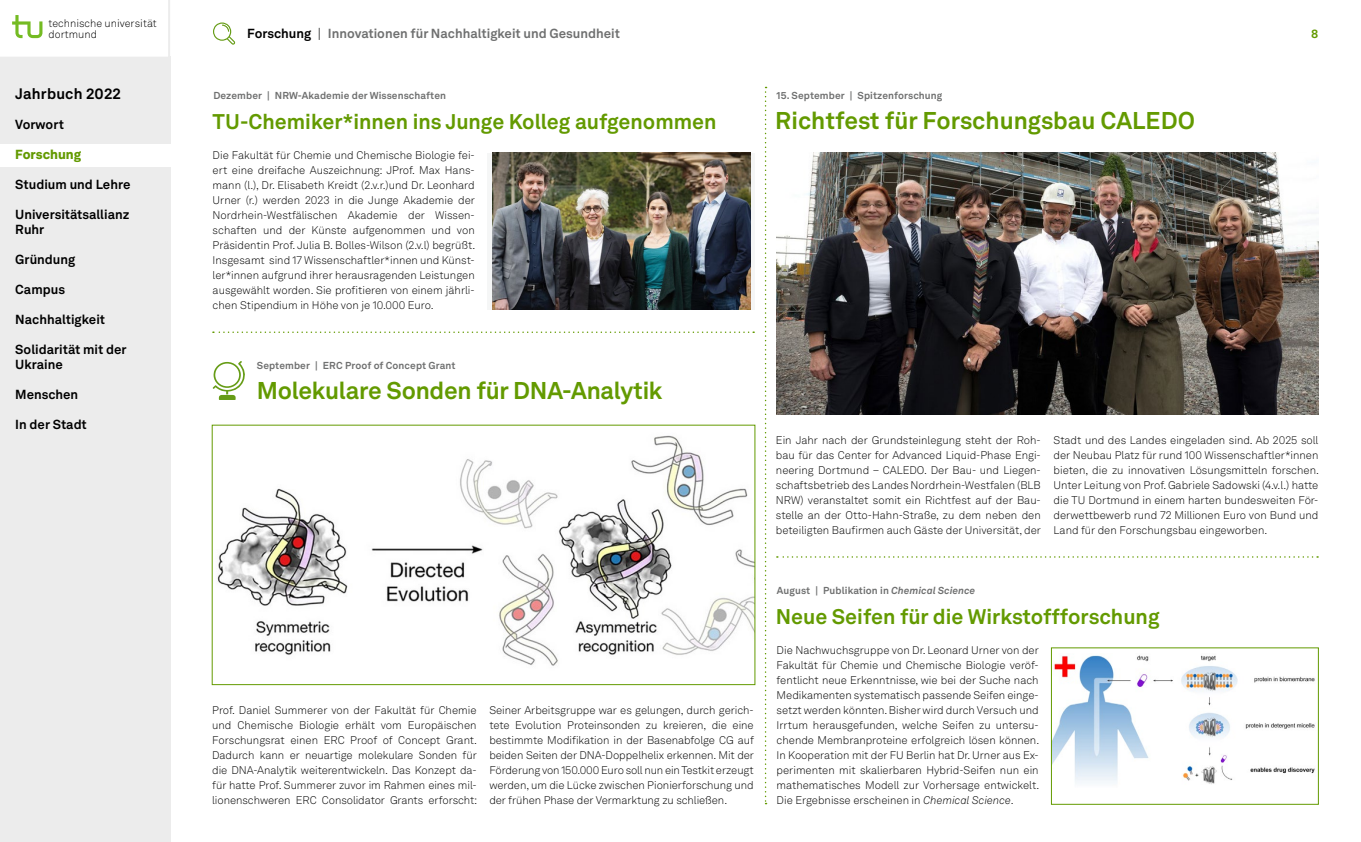
<style>
.page{position:relative;width:1361px;height:842px;background:#fff}
.page>*{position:absolute;margin:0;border:0;box-sizing:border-box;transform-origin:0 0}
.H3_Headline_24_30_WEB_Grün{font:700 24px "Akkurat LL";letter-spacing:-.01em;color:#639a00}
.H4_Headline_21_26_WEB_Grün{font:700 21px "Akkurat LL";color:#639a00}
.t1{font:700 15px "Akkurat LL";letter-spacing:.01em;color:#000}
.t2{font:700 13px/15px "Akkurat LL";color:#000}
.Z_Kapitel{font:700 13px "Akkurat LL";color:#6f7070}
.t3{font:900 13px "Akkurat LL";color:#639a00}
.t4{font:700 12px "Akkurat LL";color:#639a00}
.P_Fließtext_11_15{font:300 11px/15px "Akkurat LL";color:#000;text-align:justify}
.t5{font:300 10.7px/11.2px "Akkurat";color:#000}
.Z_Schlagwort{font:700 10px "Akkurat LL";letter-spacing:.01em;color:#6f7070}
.s1{color:#000}
.s2{font-style:italic}
</style>
<div class="page">
<div style="left:0;top:57px;width:170px;height:785px;background:#ececec"></div>
<svg style="left:12px;top:0;width:158px;height:57px"></svg>
<div style="left:0;top:144px;width:171px;height:22px;background:#fff"></div>
<svg style="left:213px;top:23px;width:22px;height:22px"></svg>
<img style="left:776px;top:153px;width:542px;height:261px">
<img style="left:1053px;top:655px;width:262px;height:129px">
<img style="left:217px;top:435px;width:536px;height:231px">
<div style="left:212px;top:425px;width:543px;height:260px;border:1px solid #639a00"></div>
<div style="left:487px;top:153px;width:268px;height:156px;background:#f5f6f6"></div>
<img style="left:492px;top:153px;width:258px;height:156px">
<svg style="left:213px;top:361px;width:32px;height:39px"></svg>
<svg style="left:777px;top:556px;width:541px;height:2px"></svg>
<svg style="left:213px;top:331px;width:541px;height:2px"></svg>
<svg style="left:765px;top:87px;width:1px;height:717px"></svg>
<p class="t5" style="left:49px;top:18px;width:110px">technische universität dortmund</p>
<h3 class="t1" style="left:15px;top:82px;width:107px">Jahrbuch 2022</h3>
<p class="t2" style="left:15px;top:116px;width:50px">Vorwort</p>
<p class="t3" style="left:15px;top:144px;width:67px">Forschung</p>
<p class="t2" style="left:15px;top:176px;width:117px">Studium und Lehre</p>
<p class="t2" style="left:15px;top:206px;width:116px">Universitätsallianz<br>Ruhr</p>
<p class="t2" style="left:15px;top:251px;width:62px">Gründung</p>
<p class="t2" style="left:15px;top:281px;width:51px">Campus</p>
<p class="t2" style="left:15px;top:311px;width:91px">Nachhaltigkeit</p>
<p class="t2" style="left:15px;top:341px;width:113px">Solidarität mit der<br>Ukraine</p>
<p class="t2" style="left:15px;top:386px;width:64px">Menschen</p>
<p class="t2" style="left:15px;top:416px;width:73px">In der Stadt</p>
<p class="Z_Kapitel" style="left:247px;top:24px;width:374px"><span class="s1">Forschung</span> | Innovationen für Nachhaltigkeit und Gesundheit</p>
<p class="t4" style="left:1311px;top:25px;width:9px">8</p>
<p class="Z_Schlagwort" style="left:213px;top:88px;width:234px">Dezember | NRW-Akademie der Wissenschaften</p>
<p class="Z_Schlagwort" style="left:776px;top:88px;width:167px">15. September | Spitzenforschung</p>
<h4 class="H4_Headline_21_26_WEB_Grün" style="left:213px;top:106px;width:505px">TU-Chemiker*innen ins Junge Kolleg aufgenommen</h4>
<p class="P_Fließtext_11_15" style="left:213px;top:148px;width:264px">Die Fakultät für Chemie und Chemische Biologie fei&shy;ert eine dreifache Auszeichnung: JProf. Max Hans&shy;mann (l.), Dr. Elisabeth Kreidt (2.v.r.)und Dr. Leonhard Urner (r.) werden 2023 in die Junge Akademie der Nordrhein-Westfälischen Akademie der Wissen&shy;schaften und der Künste aufgenommen und von Präsidentin Prof. Julia B. Bolles-Wilson (2.v.l) begrüßt.<br>Insgesamt sind 17 Wissenschaftler*innen und Künst&shy;ler*innen aufgrund ihrer herausragenden Leistungen ausgewählt worden. Sie profitieren von einem jährli&shy;chen Stipendium in Höhe von je 10.000 Euro.</p>
<p class="Z_Schlagwort" style="left:257px;top:358px;width:200px">September | ERC Proof of Concept Grant</p>
<h3 class="H3_Headline_24_30_WEB_Grün" style="left:257px;top:372px;width:407px">Molekulare Sonden für DNA-Analytik</h3>
<p class="P_Fließtext_11_15" style="left:212px;top:703px;width:266px">Prof. Daniel Summerer von der Fakultät für Chemie und Chemische Biologie erhält vom Europäischen Forschungsrat einen ERC Proof of Concept Grant.<br>Dadurch kann er neuartige molekulare Sonden für die DNA-Analytik weiterentwickeln. Das Konzept da&shy;für hatte Prof. Summerer zuvor im Rahmen eines mil&shy;lionenschweren ERC Consolidator Grants erforscht:</p>
<p class="P_Fließtext_11_15" style="left:489px;top:703px;width:266px">Seiner Arbeitsgruppe war es gelungen, durch gerich&shy;tete Evolution Proteinsonden zu kreieren, die eine bestimmte Modifikation in der Basenabfolge CG auf beiden Seiten der DNA-Doppelhelix erkennen. Mit der Förderung von 150.000 Euro soll nun ein Testkit erzeugt werden, um die Lücke zwischen Pionierforschung und der frühen Phase der Vermarktung zu schließen.</p>
<h3 class="H3_Headline_24_30_WEB_Grün" style="left:775px;top:102px;width:421px">Richtfest für Forschungsbau CALEDO</h3>
<p class="P_Fließtext_11_15" style="left:776px;top:433px;width:267px">Ein Jahr nach der Grundsteinlegung steht der Roh&shy;bau für das Center for Advanced Liquid-Phase Engi&shy;neering Dortmund – CALEDO. Der Bau- und Liegen&shy;schaftsbetrieb des Landes Nordrhein-Westfalen (BLB NRW) veranstaltet somit ein Richtfest auf der Bau&shy;stelle an der Otto-Hahn-Straße, zu dem neben den beteiligten Baufirmen auch Gäste der Universität, der</p>
<p class="P_Fließtext_11_15" style="left:1053px;top:433px;width:267px">Stadt und des Landes eingeladen sind. Ab 2025 soll der Neubau Platz für rund 100 Wissenschaftler*innen bieten, die zu innovativen Lösungsmitteln forschen.<br>Unter Leitung von Prof. Gabriele Sadowski (4.v.l.) hatte die TU Dortmund in einem harten bundesweiten För&shy;derwettbewerb rund 72 Millionen Euro von Bund und Land für den Forschungsbau eingeworben.</p>
<p class="Z_Schlagwort" style="left:777px;top:583px;width:200px">August | Publikation in <span class="s2">Chemical Science</span></p>
<h4 class="H4_Headline_21_26_WEB_Grün" style="left:776px;top:601px;width:385px">Neue Seifen für die Wirkstoffforschung</h4>
<p class="P_Fließtext_11_15" style="left:776px;top:643px;width:264px">Die Nachwuchsgruppe von Dr. Leonard Urner von der Fakultät für Chemie und Chemische Biologie veröf&shy;fentlicht neue Erkenntnisse, wie bei der Suche nach Medikamenten systematisch passende Seifen einge&shy;setzt werden könnten. Bisher wird durch Versuch und Irrtum herausgefunden, welche Seifen zu untersu&shy;chende Membranproteine erfolgreich lösen können.<br>In Kooperation mit der FU Berlin hat Dr. Urner aus Ex&shy;perimenten mit skalierbaren Hybrid-Seifen nun ein mathematisches Modell zur Vorhersage entwickelt.<br>Die Ergebnisse erscheinen in <span class="s2">Chemical Science</span>.</p>
</div>
